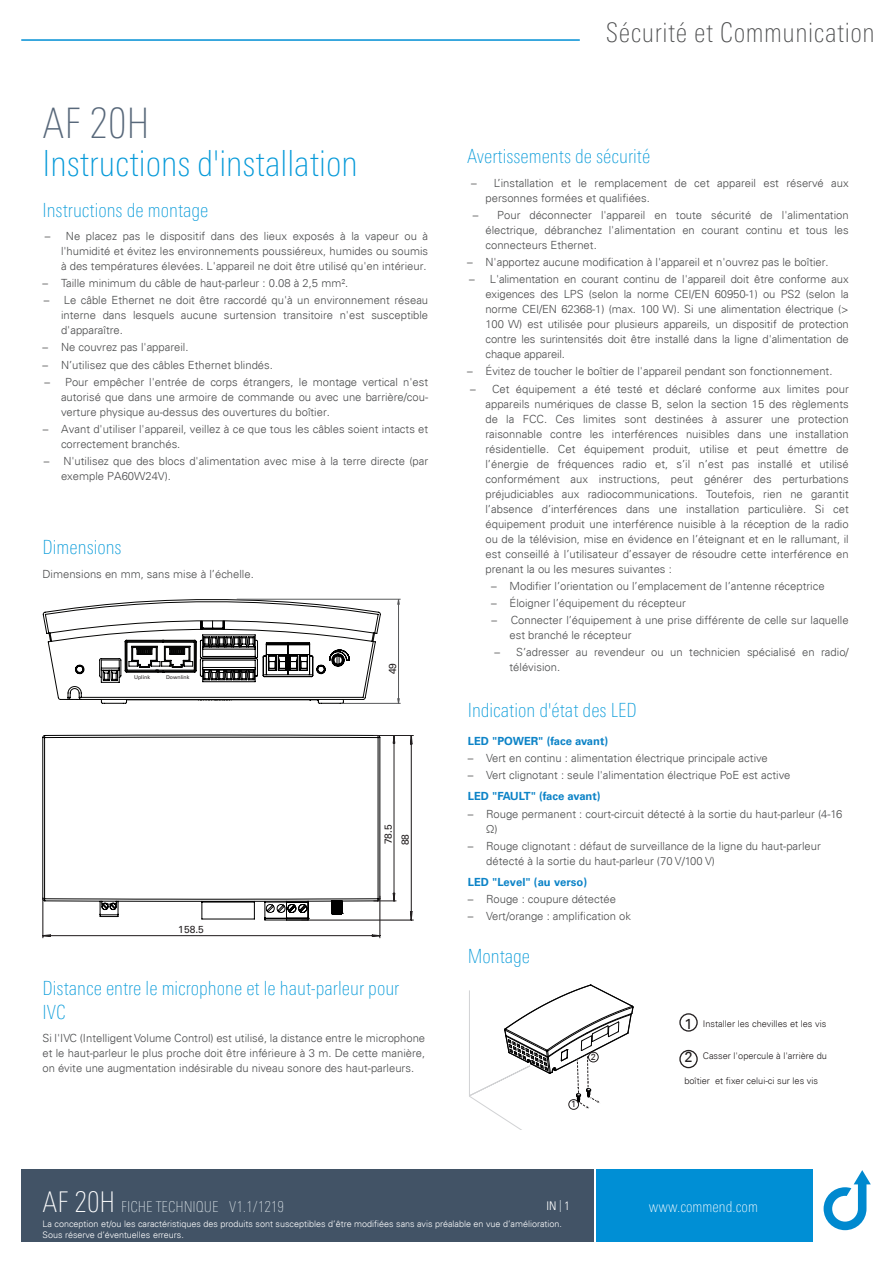
<style>
.page{position:relative;width:893px;height:1263px;background:#fff}
.page>*{position:absolute;margin:0;border:0;box-sizing:border-box;transform-origin:0 0}
.t1{font:100 condensed 42px "Univers Next Pro";color:#58687a}
.t2{font:100 condensed 36px "Univers Next Pro";color:#069ad9}
.t3{font:100 condensed 27px "Univers Next Pro";letter-spacing:.02em;color:#4b4c4d}
.t4{font:100 condensed 19.5px/23.4px "Univers Next Pro";color:#069ad9}
.t5{font:100 condensed 15px "Univers Next Pro";color:#d5dde2}
.t6{font:100 condensed 15px "Univers Next Pro";color:#fff}
.t7{font:12px "Univers Com 47 Light Cond";color:#fff}
.t8{font:300 11.25px/15px "Univers Com 45";color:#4b4c4d;text-align:justify}
.t9{font:700 11.25px "Univers Com 65";color:#0c83c7}
.t10{font:10.2px/17px "Univers Com 55 Roman";color:#231f20}
.t11{font:300 9.3px "Univers Com 45";color:#231f20}
.t12{font:300 9px/10.8px "Univers Com 45";color:#fff}
.t13{font:9px "Univers Com 55 Roman";color:#231f20}
.t14{font:5.25px "Univers Com 55 Roman";color:#231f20}
.s1{font-size:28.5px;color:#fff}
.s2{font-family:"Univers Com 55 Roman";font-weight:400;font-size:14.7px}
.s3{color:#d5dde2}
</style>
<div class="page">
<div style="left:21px;top:1169px;width:573px;height:73px;background:#425366"></div>
<div style="left:596px;top:1169px;width:216px;height:73px;background:#008fd5"></div>
<hr style="left:21px;top:39px;width:559px;height:2px;background:#008fd5">
<svg style="left:42px;top:735px;width:372px;height:203px"></svg>
<svg style="left:43px;top:599px;width:358px;height:105px"></svg>
<svg style="left:469px;top:985px;width:165px;height:144px"></svg>
<div style="left:679px;top:1013px;width:19px;height:19px;border:1px solid #231f20;border-radius:50%"></div>
<div style="left:679px;top:1050px;width:19px;height:18px;border:1px solid #231f20;border-radius:50%"></div>
<div style="left:588px;top:1052px;width:11px;height:10px;border:1px solid #231f20;border-radius:50%"></div>
<div style="left:568px;top:1099px;width:11px;height:11px;border:1px solid #231f20;border-radius:50%"></div>
<svg style="left:824px;top:1170px;width:47px;height:60px"></svg>
<h1 class="t1" style="left:43px;top:99px;width:109px">AF 20H</h1>
<h2 class="t2" style="left:43px;top:143px;width:317px">Instructions d'installation</h2>
<h3 class="t4" style="left:43px;top:198px;width:168px">Instructions de montage</h3>
<p class="t8" style="left:61px;top:229px;width:369px;text-indent:-16px">– Ne placez pas le dispositif dans des lieux exposés à la vapeur ou à l'humidité et évitez les environnements poussiéreux, humides ou soumis à des températures élevées. L'appareil ne doit être utilisé qu'en intérieur.</p>
<p class="t8" style="left:43px;top:276px;width:307px">– Taille minimum du câble de haut-parleur : 0.08 à 2,5 mm².</p>
<p class="t8" style="left:61px;top:293px;width:369px;text-indent:-17px">– Le câble Ethernet ne doit être raccordé qu'à un environnement réseau interne dans lesquels aucune surtension transitoire n'est susceptible d'apparaître.</p>
<p class="t8" style="left:43px;top:340px;width:148px">– Ne couvrez pas l'appareil.</p>
<p class="t8" style="left:43px;top:357px;width:232px">– N’utilisez que des câbles Ethernet blindés.</p>
<p class="t8" style="left:61px;top:374px;width:369px;text-indent:-16px">– Pour empêcher l'entrée de corps étrangers, le montage vertical n'est autorisé que dans une armoire de commande ou avec une barrière/cou&shy;verture physique au-dessus des ouvertures du boîtier.</p>
<p class="t8" style="left:61px;top:421px;width:369px;text-indent:-18px">– Avant d'utiliser l'appareil, veillez à ce que tous les câbles soient intacts et correctement branchés.</p>
<p class="t8" style="left:61px;top:453px;width:369px;text-indent:-17px">– N'utilisez que des blocs d'alimentation avec mise à la terre directe (par exemple PA60W24V).</p>
<h3 class="t4" style="left:43px;top:535px;width:81px">Dimensions</h3>
<p class="t8" style="left:43px;top:566px;width:213px">Dimensions en mm, sans mise à l’échelle.</p>
<p class="t14" style="left:134px;top:674px;width:17px">Uplink</p>
<p class="t14" style="left:166px;top:674px;width:25px">Downlink</p>
<p class="t10" style="left:178px;top:921px;width:27px">158.5</p>
<p class="t10" style="left:384px;top:674px;width:13px;rotate:-90deg">49</p>
<p class="t10" style="left:380px;top:845px;width:22px;rotate:-90deg">78.5<br>88</p>
<h3 class="t4" style="left:43px;top:977px;width:358px">Distance entre le microphone et le haut-parleur pour<br>IVC</h3>
<p class="t8" style="left:43px;top:1030px;width:384px">Si l'IVC (Intelligent Volume Control) est utilisé, la distance entre le microphone et le haut-parleur le plus proche doit être inférieure à 3 m. De cette manière, on évite une augmentation indésirable du niveau sonore des haut-parleurs.</p>
<h3 class="t5" style="left:43px;top:1198px;width:243px"><span class="s1">AF 20H</span> FICHE TECHNIQUE V1.1/1219</h3>
<h3 class="t3" style="left:606px;top:17px;width:270px">Sécurité et Communication</h3>
<h3 class="t4" style="left:467px;top:145px;width:185px">Avertissements de sécurité</h3>
<p class="t8" style="left:485px;top:175px;width:365px;text-indent:-14px">– L’installation et le remplacement de cet appareil est réservé aux personnes formées et qualifiées.</p>
<p class="t8" style="left:485px;top:208px;width:365px;text-indent:-13px">– Pour déconnecter l'appareil en toute sécurité de l'alimentation électrique, débranchez l'alimentation en courant continu et tous les connecteurs Ethernet.</p>
<p class="t8" style="left:467px;top:255px;width:363px">– N'apportez aucune modification à l'appareil et n'ouvrez pas le boîtier.</p>
<p class="t8" style="left:485px;top:272px;width:365px;text-indent:-16px">– L'alimentation en courant continu de l'appareil doit être conforme aux exigences des LPS (selon la norme CEI/EN 60950-1) ou PS2 (selon la norme CEI/EN 62368-1) (max. 100 W). Si une alimentation électrique (&gt; 100 W) est utilisée pour plusieurs appareils, un dispositif de protection contre les surintensités doit être installé dans la ligne d'alimentation de chaque appareil.</p>
<p class="t8" style="left:467px;top:364px;width:367px">– Évitez de toucher le boîtier de l'appareil pendant son fonctionnement.</p>
<p class="t8" style="left:485px;top:381px;width:365px;text-indent:-15px">– Cet équipement a été testé et déclaré conforme aux limites pour appareils numériques de classe B, selon la section 15 des règlements de la FCC. Ces limites sont destinées à assurer une protection raisonnable contre les interférences nuisibles dans une installation résidentielle. Cet équipement produit, utilise et peut émettre de l’énergie de fréquences radio et, s’il n’est pas installé et utilisé conformément aux instructions, peut générer des perturbations préjudiciables aux radiocommunications. Toutefois, rien ne garantit l’absence d’interférences dans une installation particulière. Si cet équipement produit une interférence nuisible à la réception de la radio ou de la télévision, mise en évidence en l’éteignant et en le rallumant, il est conseillé à l’utilisateur d’essayer de résoudre cette interférence en prenant la ou les mesures suivantes :</p>
<p class="t8" style="left:491px;top:578px;width:335px">– Modifier l’orientation ou l’emplacement de l’antenne réceptrice</p>
<p class="t8" style="left:491px;top:595px;width:196px">– Éloigner l’équipement du récepteur</p>
<p class="t8" style="left:509px;top:612px;width:341px;text-indent:-18px">– Connecter l’équipement à une prise différente de celle sur laquelle est branché le récepteur</p>
<p class="t8" style="left:509px;top:644px;width:341px;text-indent:-15px">– S’adresser au revendeur ou un technicien spécialisé en radio/ télévision.</p>
<h3 class="t4" style="left:468px;top:698px;width:171px">Indication d'état des LED</h3>
<p class="t9" style="left:468px;top:734px;width:142px">LED "POWER" (face avant)</p>
<p class="t8" style="left:468px;top:750px;width:302px">– Vert en continu : alimentation électrique principale active</p>
<p class="t8" style="left:468px;top:768px;width:324px">– Vert clignotant : seule l'alimentation électrique PoE est active</p>
<p class="t9" style="left:468px;top:790px;width:134px">LED "FAULT" (face avant)</p>
<p class="t8" style="left:486px;top:806px;width:358px;text-indent:-18px">– Rouge permanent : court-circuit détecté à la sortie du haut-parleur (4-16<br>Ω)</p>
<p class="t8" style="left:486px;top:838px;width:336px;text-indent:-18px">– Rouge clignotant : défaut de surveillance de la ligne du haut-parleur détecté à la sortie du haut-parleur (70 V/100 V)</p>
<p class="t9" style="left:468px;top:875px;width:121px">LED "Level" (au verso)</p>
<p class="t8" style="left:468px;top:892px;width:150px">– Rouge : coupure détectée</p>
<p class="t8" style="left:468px;top:909px;width:165px">– Vert/orange : amplification ok</p>
<h3 class="t4" style="left:468px;top:944px;width:64px">Montage</h3>
<p class="t13" style="left:571px;top:1098px;width:7px">1</p>
<p class="t13" style="left:591px;top:1051px;width:7px">2</p>
<p class="t11" style="left:684px;top:1018px;width:144px"><span class="s2">1</span> Installer les chevilles et les vis</p>
<p class="t11" style="left:684px;top:1050px;width:144px"><span class="s2">2</span> Casser l'opercule à l'arrière du</p>
<p class="t11" style="left:684px;top:1075px;width:135px">boîtier et fixer celui-ci sur les vis</p>
<p class="t7" style="left:546px;top:1198px;width:25px">IN <span class="s3">|</span> 1</p>
<h3 class="t6" style="left:649px;top:1198px;width:111px">www.commend.com</h3>
<p class="t12" style="left:43px;top:1218px;width:521px">La conception et/ou les caractéristiques des produits sont susceptibles d’être modifiées sans avis préalable en vue d’amélioration.<br>Sous réserve d’éventuelles erreurs.</p>
</div>
